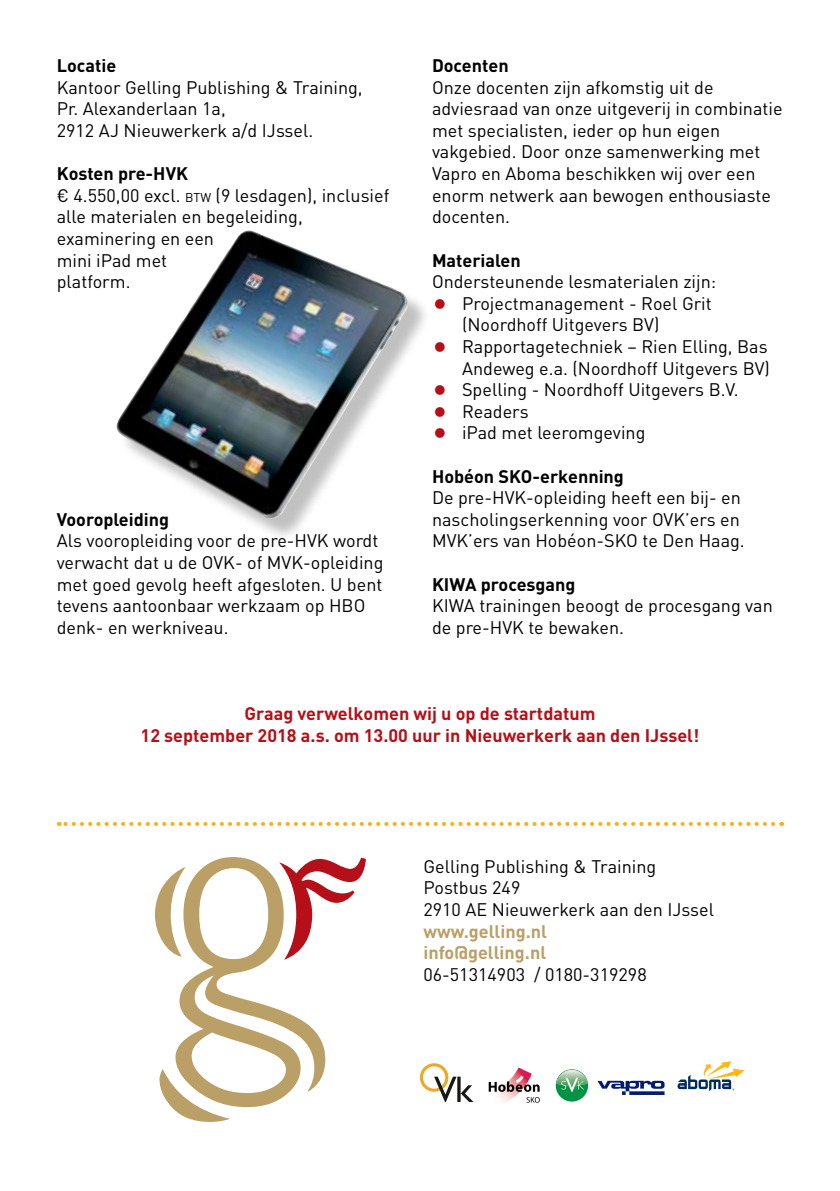
<style>
.page{position:relative;width:840px;height:1191px;background:#fff}
.page>*{position:absolute;margin:0;border:0;box-sizing:border-box;transform-origin:0 0}
.t1{font:18px/21.6px "DIN";color:#000}
.t2{font:700 18px/21.6px "DIN";color:#b51019;text-align:center}
.t3{font:700 18px "DIN";color:#000}
.t4{font:700 18px/21.6px "DIN";color:#ba9f67}
.s1{font-weight:700}
.s2{font-size:12.6px}
.s3{font-size:30px;color:#b51019}
</style>
<div class="page">
<svg style="left:59px;top:822px;width:713px;height:4px"></svg>
<svg style="left:155px;top:857px;width:211px;height:265px"></svg>
<svg style="left:488px;top:1067px;width:51px;height:36px"></svg>
<svg style="left:555px;top:1069px;width:32px;height:32px"></svg>
<svg style="left:421px;top:1064px;width:25px;height:26px"></svg>
<div style="left:419px;top:1063px;width:29px;height:28px;border:3px solid #eea821;border-radius:50%"></div>
<svg style="left:434px;top:1076px;width:39px;height:26px"></svg>
<svg style="left:597px;top:1080px;width:67px;height:15px"></svg>
<svg style="left:677px;top:1061px;width:67px;height:30px"></svg>
<div style="left:119px;top:233px;width:311px;height:308px;background:#000;opacity:.25"></div>
<img style="left:116px;top:230px;width:293px;height:294px">
<p class="t3" style="left:57px;top:54px;width:61px">Locatie</p>
<p class="t1" style="left:57px;top:76px;width:307px">Kantoor Gelling Publishing &amp; Training,<br>Pr. Alexanderlaan 1a,<br>2912 AJ Nieuwerkerk a/d IJssel.</p>
<p class="t1" style="left:57px;top:162px;width:334px"><span class="s1">Kosten pre-HVK<br></span>€ 4.550,00 excl. <span class="s2">btw</span> (9 lesdagen), inclusief alle materialen en begeleiding, examinering en een<br>mini iPad met<br>platform.</p>
<p class="t3" style="left:57px;top:507px;width:114px">Vooropleiding</p>
<p class="t1" style="left:57px;top:530px;width:328px">Als vooropleiding voor de pre-HVK wordt verwacht dat u de OVK- of MVK-opleiding met goed gevolg heeft afgesloten. U bent tevens aantoonbaar werkzaam op HBO denk- en werkniveau.</p>
<p class="t3" style="left:432px;top:54px;width:78px">Docenten</p>
<p class="t1" style="left:432px;top:76px;width:352px">Onze docenten zijn afkomstig uit de adviesraad van onze uitgeverij in combinatie met specialisten, ieder op hun eigen vakgebied. Door onze samenwerking met Vapro en Aboma beschikken wij over een enorm netwerk aan bewogen enthousiaste docenten.</p>
<p class="t3" style="left:432px;top:248px;width:90px">Materialen</p>
<p class="t1" style="left:432px;top:270px;width:285px">Ondersteunende lesmaterialen zijn:</p>
<p class="t1" style="left:462px;top:292px;width:251px;text-indent:-30px"><span class="s3">•</span> Projectmanagement - Roel Grit (Noordhoff Uitgevers BV)</p>
<p class="t1" style="left:432px;top:335px;width:339px;text-align:right"><span class="s3">•</span> Rapportagetechniek – Rien Elling, Bas<br>Andeweg e.a. (Noordhoff Uitgevers BV)</p>
<p class="t1" style="left:432px;top:378px;width:308px"><span class="s3">•</span> Spelling - Noordhoff Uitgevers B.V.</p>
<p class="t1" style="left:432px;top:400px;width:98px"><span class="s3">•</span> Readers</p>
<p class="t1" style="left:432px;top:422px;width:215px"><span class="s3">•</span> iPad met leeromgeving</p>
<p class="t3" style="left:432px;top:464px;width:193px">Hobéon SKO-erkenning</p>
<p class="t1" style="left:432px;top:486px;width:314px">De pre-HVK-opleiding heeft een bij- en nascholingserkenning voor OVK’ers en<br>MVK’ers van Hobéon-SKO te Den Haag.</p>
<p class="t3" style="left:432px;top:572px;width:145px">KIWA procesgang</p>
<p class="t1" style="left:432px;top:594px;width:342px">KIWA trainingen beoogt de procesgang van de pre-HVK te bewaken.</p>
<p class="t2" style="left:140px;top:702px;width:560px">Graag verwelkomen wij u op de startdatum<br>12 september 2018 a.s. om 13.00 uur in Nieuwerkerk aan den IJssel!</p>
<p class="t1" style="left:423px;top:855px;width:292px">Gelling Publishing &amp; Training<br>Postbus 249<br>2910 AE Nieuwerkerk aan den IJssel</p>
<p class="t4" style="left:423px;top:919px;width:125px">www.gelling.nl info@gelling.nl</p>
<p class="t1" style="left:423px;top:963px;width:225px">06-51314903 / 0180-319298</p>
</div>
